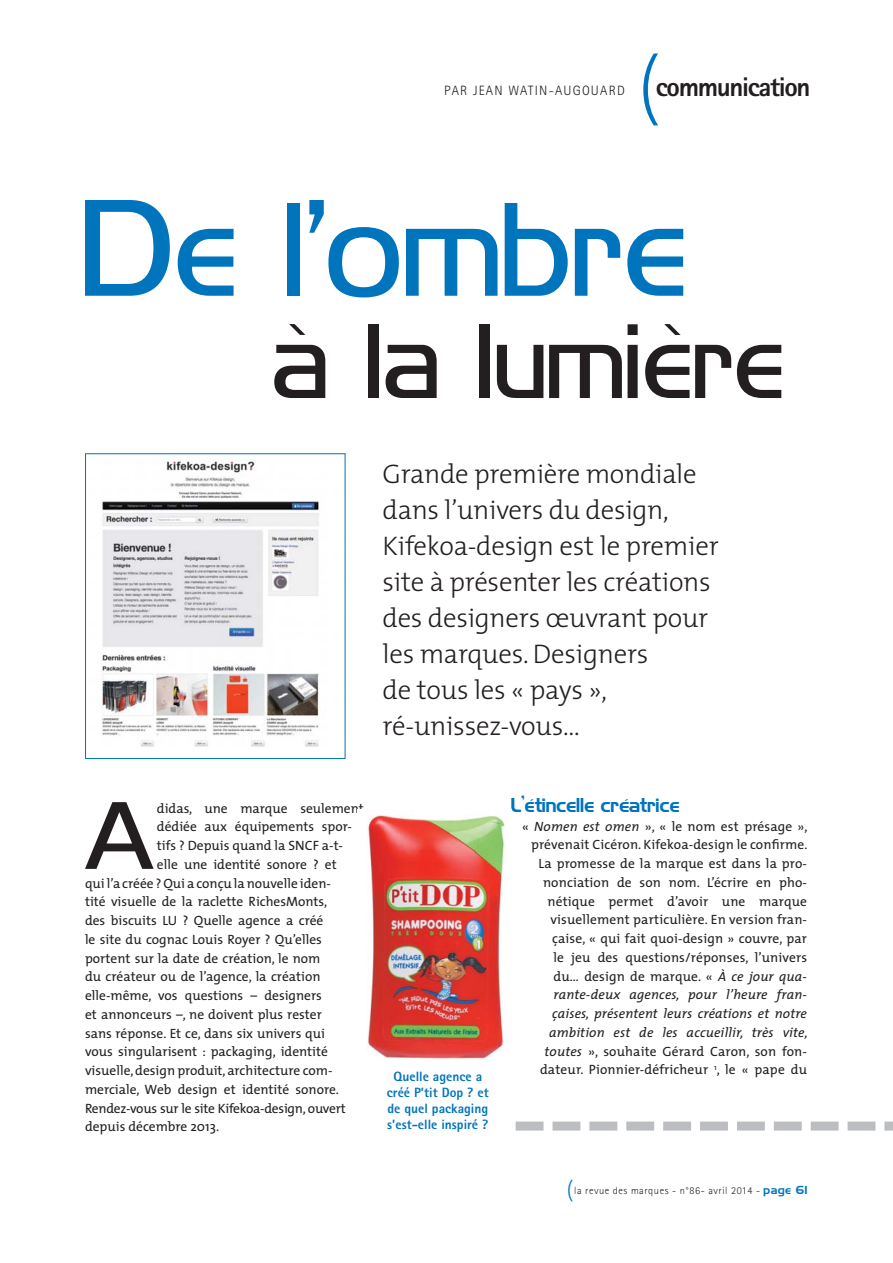
<style>
.page{position:relative;width:893px;height:1263px;background:#fff}
.page>*{position:absolute;margin:0;border:0;box-sizing:border-box;transform-origin:0 0}
.t1{font:123px "Hancock Park Light Laser";color:#0074bc}
.t2{font:97.8px "Hancock Park Light Laser";color:#231f20}
.t3{font:85.8px "Hancock Park Light Laser";color:#231f20}
.t4{font:300 75px "The Mix";color:#0074bc}
.t5{font:300 27px/36px "The Mix";letter-spacing:-.01em;color:#231f20}
.t6{font:800 27px "Rotis Sans Serif";letter-spacing:-.05em;color:#231f20}
.t7{font:18px "Hancock Park Laser";color:#0074bc}
.t8{font:13.5px/18.8px "The Mix";color:#231f20;text-align:right}
.t9{font:800 13.5px/16.2px "Rotis Sans Serif";color:#0074bc;text-align:center}
.t10{font:13.5px "The Mix";letter-spacing:-.02em;color:#231f20}
.t11{font:300 13.5px "Rotis Sans Serif";letter-spacing:.09em;color:#231f20}
.t12{font:300 10.5px "Rotis Sans Serif";letter-spacing:.05em;color:#231f20}
.s1{font-style:italic}
.s2{font-family:"The Mix";font-size:22.5px;color:#0074bc}
.s3{font-family:"Hancock Park Laser";font-weight:400;color:#0074bc}
</style>
<div class="page">
<img style="left:368px;top:815px;width:138px;height:244px">
<img style="left:102px;top:459px;width:217px;height:288px">
<div style="left:85px;top:453px;width:261px;height:306px;border:1px solid #0074bc"></div>
<svg style="left:516px;top:1122px;width:377px;height:9px"></svg>
<p class="t11" style="left:444px;top:85px;width:182px">PAR JEAN WATIN-AUGOUARD</p>
<h3 class="t4" style="left:637px;top:57px;width:24px">(</h3>
<h3 class="t6" style="left:656px;top:77px;width:156px">communication</h3>
<h1 class="t1" style="left:85px;top:203px;width:607px">De l’ombre</h1>
<h2 class="t2" style="left:274px;top:324px;width:514px">à la lumière</h2>
<h3 class="t5" style="left:383px;top:459px;width:338px">Grande première mondiale dans l’univers du design,<br>Kifekoa-design est le premier site à présenter les créations des designers œuvrant pour les marques. Designers<br>de tous les « pays », ré-unissez-vous…</h3>
<h3 class="t3" style="left:85px;top:804px;width:73px">A</h3>
<p class="t8" style="left:157px;top:800px;width:208px">didas, une marque seulement</p>
<p class="t8" style="left:157px;top:818px;width:196px">dédiée aux équipements spor-</p>
<p class="t8" style="left:157px;top:837px;width:187px">tifs ? Depuis quand la SNCF a-t-</p>
<p class="t8" style="left:157px;top:856px;width:181px">elle une identité sonore ? et</p>
<p class="t8" style="left:85px;top:875px;width:247px">qui l’a créée ? Qui a conçu la nouvelle iden-</p>
<p class="t8" style="left:85px;top:893px;width:244px">tité visuelle de la raclette RichesMonts,</p>
<p class="t8" style="left:85px;top:912px;width:240px">des biscuits LU ? Quelle agence a créé</p>
<p class="t8" style="left:85px;top:931px;width:238px">le site du cognac Louis Royer ? Qu’elles</p>
<p class="t8" style="left:85px;top:950px;width:237px">portent sur la date de création, le nom</p>
<p class="t8" style="left:85px;top:968px;width:237px">du créateur ou de l’agence, la création</p>
<p class="t8" style="left:85px;top:987px;width:238px">elle-même, vos questions – designers</p>
<p class="t8" style="left:85px;top:1006px;width:238px">et annonceurs –, ne doivent plus rester</p>
<p class="t8" style="left:85px;top:1025px;width:241px">sans réponse. Et ce, dans six univers qui</p>
<p class="t8" style="left:85px;top:1043px;width:244px">vous singularisent : packaging, identité</p>
<p class="t8" style="left:85px;top:1062px;width:249px">visuelle, design produit, architecture com-</p>
<p class="t8" style="left:85px;top:1081px;width:255px">merciale, Web design et identité sonore.</p>
<p class="t10" style="left:85px;top:1102px;width:262px">Rendez-vous sur le site Kifekoa-design, ouvert</p>
<p class="t8" style="left:85px;top:1118px;width:136px">depuis décembre 2013.</p>
<p class="t9" style="left:387px;top:1070px;width:103px">Quelle agence a créé P’tit Dop ? et de quel packaging s’est-elle inspiré ?</p>
<h3 class="t7" style="left:511px;top:798px;width:170px">L’étincelle créatrice</h3>
<p class="t8" style="left:522px;top:818px;width:287px">« <span class="s1">Nomen est omen</span> », « le nom est présage », prévenait Cicéron. Kifekoa-design le confirme.<br>La promesse de la marque est dans la pro&shy;nonciation de son nom. L’écrire en pho&shy;nétique permet d’avoir une marque visuellement particulière. En version fran&shy;çaise, « qui fait quoi-design » couvre, par<br>le jeu des questions/réponses, l’univers<br>du… design de marque. « <span class="s1">À ce jour qua&shy;rante-deux agences, pour l’heure fran&shy;çaises, présentent leurs créations et notre ambition est de les accueillir, très vite, toutes</span> », souhaite Gérard Caron, son fon&shy;dateur. Pionnier-défricheur <sup>1</sup>, le « pape du</p>
<p class="t12" style="left:566px;top:1187px;width:243px"><span class="s2">(</span>la revue des marques - n°86- avril 2014 - <span class="s3">page 61</span></p>
</div>
